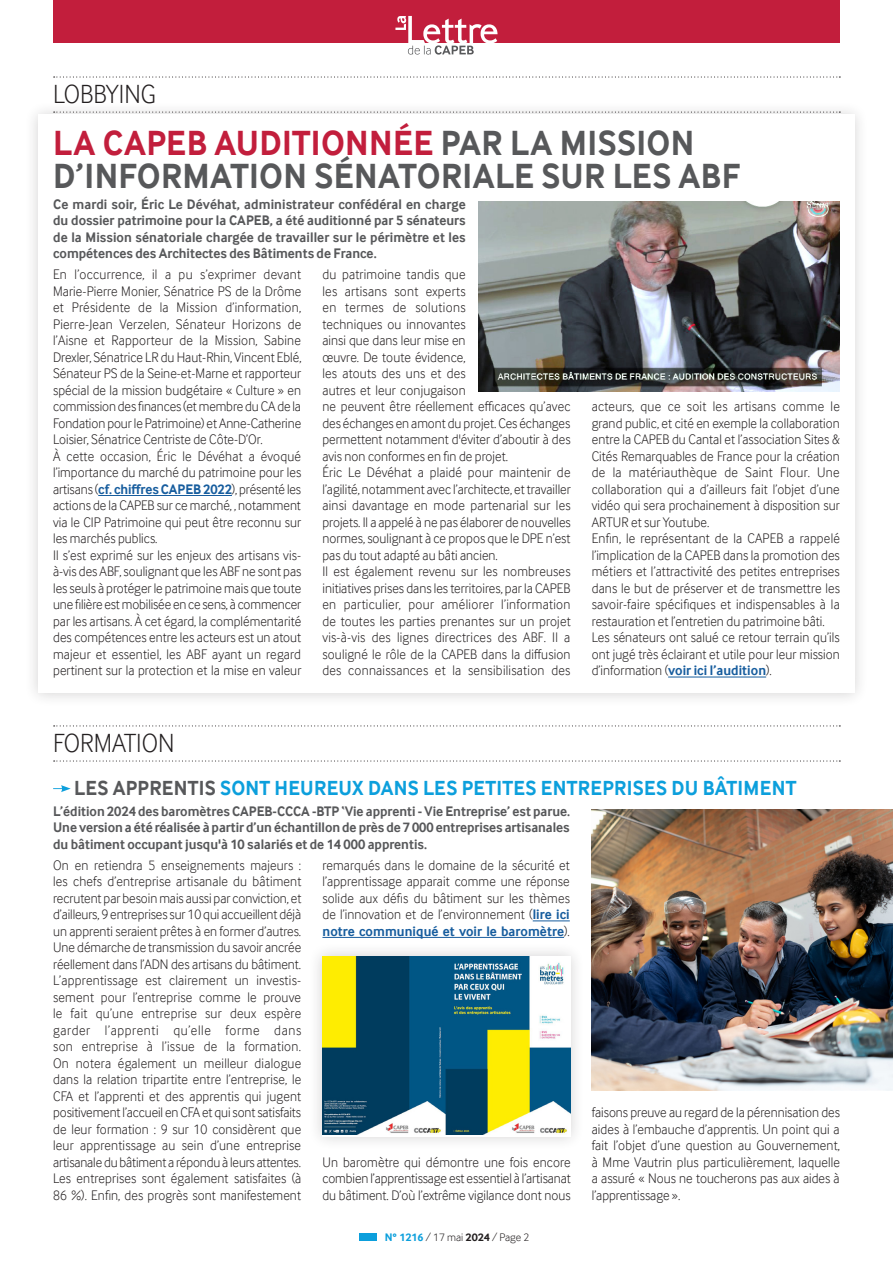
<style>
.page{position:relative;width:893px;height:1263px;background:#fff}
.page>*{position:absolute;margin:0;border:0;box-sizing:border-box;transform-origin:0 0}
.Titre_article{font:700 36px/33px "Inter Face";letter-spacing:.01em;color:#57585a;scale:.94 1}
.Chap_Paraph{font:300 27px "Inter Face";color:#231f20;scale:.94 1}
.Titre_article-2{font:700 21px "Inter Face";letter-spacing:.015em;color:#0c9fdc;scale:.94 1}
.Textes_ok{font:300 14.25px/16.5px "Inter Face";letter-spacing:.005em;color:#231f20;text-align:justify;scale:.94 1}
.Textes_ok-2{font:700 14.25px/16.5px "Inter Face";color:#57585a;text-align:justify;scale:.94 1}
.t1{font:300 11.25px "Inter Face";color:#231f20}
.s1{color:#c21e3c}
.s2{font-weight:700;color:#175d9e}
.s3{color:#57585a}
.s4{font-weight:700;color:#0c9fdc}
.s5{font-weight:700}
</style>
<div class="page">
<div style="left:53px;top:0;width:787px;height:43px;background:#c21e3c"></div>
<svg style="left:395px;top:16px;width:102px;height:39px"></svg>
<svg style="left:54px;top:725px;width:786px;height:1px"></svg>
<svg style="left:54px;top:760px;width:786px;height:1px"></svg>
<svg style="left:53px;top:785px;width:18px;height:7px"></svg>
<hr style="left:533px;top:921px;width:37px;height:1px;background:#175d9e">
<hr style="left:322px;top:937px;width:242px;height:1px;background:#175d9e">
<img style="left:591px;top:810px;width:302px;height:280px">
<div style="left:308px;top:942px;width:277px;height:209px;background:#231f20;opacity:.2"></div>
<img style="left:322px;top:956px;width:249px;height:178px">
<div style="left:24px;top:100px;width:845px;height:607px;background:#231f20;opacity:.2"></div>
<div style="left:38px;top:115px;width:817px;height:578px;background:#fff"></div>
<svg style="left:54px;top:76px;width:786px;height:2px"></svg>
<svg style="left:54px;top:112px;width:786px;height:1px"></svg>
<hr style="left:98px;top:495px;width:134px;height:1px;background:#175d9e">
<hr style="left:668px;top:677px;width:98px;height:1px;background:#175d9e">
<img style="left:478px;top:201px;width:361px;height:191px">
<div style="left:359px;top:1233px;width:17px;height:8px;background:#0c9fdc"></div>
<p class="Chap_Paraph" style="left:53px;top:79px;width:111px">LOBBYING</p>
<p class="Titre_article" style="left:53px;top:127px;width:732px"><span class="s1">LA CAPEB AUDITIONNÉE</span> PAR LA MISSION<br>D’INFORMATION SÉNATORIALE SUR LES ABF</p>
<p class="Textes_ok-2" style="left:53px;top:196px;width:440px">Ce mardi soir, Éric Le Dévéhat, administrateur confédéral en charge du dossier patrimoine pour la CAPEB, a été auditionné par 5 sénateurs de la Mission sénatoriale chargée de travailler sur le périmètre et les compétences des Architectes des Bâtiments de France.</p>
<p class="Textes_ok" style="left:53px;top:266px;width:266px">En l’occurrence, il a pu s’exprimer devant Marie-Pierre Monier, Sénatrice PS de la Drôme et Présidente de la Mission d’information, Pierre-Jean Verzelen, Sénateur Horizons de l’Aisne et Rapporteur de la Mission, Sabine Drexler, Sénatrice LR du Haut-Rhin, Vincent Eblé, Sénateur PS de la Seine-et-Marne et rapporteur spécial de la mission budgétaire « Culture » en commission des finances (et membre du CA de la Fondation pour le Patrimoine) et Anne-Catherine Loisier, Sénatrice Centriste de Côte-D’Or.</p>
<p class="Textes_ok" style="left:53px;top:448px;width:265px">À cette occasion, Éric le Dévéhat a évoqué l’importance du marché du patrimoine pour les artisans (<span class="s2">cf. chiffres CAPEB 2022</span>), présenté les actions de la CAPEB sur ce marché, , notamment via le CIP Patrimoine qui peut être reconnu sur les marchés publics.</p>
<p class="Textes_ok" style="left:53px;top:547px;width:266px">Il s’est exprimé sur les enjeux des artisans vis&shy;à-vis des ABF, soulignant que les ABF ne sont pas les seuls à protéger le patrimoine mais que toute une filière est mobilisée en ce sens, à commencer par les artisans. À cet égard, la complémentarité des compétences entre les acteurs est un atout majeur et essentiel, les ABF ayant un regard pertinent sur la protection et la mise en valeur</p>
<p class="Textes_ok" style="left:322px;top:266px;width:265px;text-align:left">du patrimoine tandis que<br>les artisans sont experts<br>en termes de solutions<br>techniques ou innovantes<br>ainsi que dans leur mise en<br>œuvre. De toute évidence,<br>les atouts des uns et des<br>autres et leur conjugaison<br>ne peuvent être réellement efficaces qu’avec des échanges en amont du projet. Ces échanges permettent notamment d'éviter d’aboutir à des avis non conformes en fin de projet.</p>
<p class="Textes_ok" style="left:322px;top:464px;width:266px">Éric Le Dévéhat a plaidé pour maintenir de l’agilité, notamment avec l’architecte, et travailler ainsi davantage en mode partenarial sur les projets. Il a appelé à ne pas élaborer de nouvelles normes, soulignant à ce propos que le DPE n’est pas du tout adapté au bâti ancien.</p>
<p class="Textes_ok" style="left:322px;top:563px;width:266px">Il est également revenu sur les nombreuses initiatives prises dans les territoires, par la CAPEB en particulier, pour améliorer l’information de toutes les parties prenantes sur un projet vis-à-vis des lignes directrices des ABF. Il a souligné le rôle de la CAPEB dans la diffusion des connaissances et la sensibilisation des</p>
<p class="Textes_ok" style="left:592px;top:398px;width:265px">acteurs, que ce soit les artisans comme le grand public, et cité en exemple la collaboration entre la CAPEB du Cantal et l’association Sites &amp; Cités Remarquables de France pour la création de la matériauthèque de Saint Flour. Une collaboration qui a d’ailleurs fait l’objet d’une vidéo qui sera prochainement à disposition sur ARTUR et sur Youtube.</p>
<p class="Textes_ok" style="left:592px;top:530px;width:265px">Enfin, le représentant de la CAPEB a rappelé l’implication de la CAPEB dans la promotion des métiers et l’attractivité des petites entreprises dans le but de préserver et de transmettre les savoir-faire spécifiques et indispensables à la restauration et l’entretien du patrimoine bâti.</p>
<p class="Textes_ok" style="left:592px;top:629px;width:265px">Les sénateurs ont salué ce retour terrain qu’ils ont jugé très éclairant et utile pour leur mission d’information (<span class="s2">voir ici l’audition</span>).</p>
<p class="Chap_Paraph" style="left:53px;top:728px;width:131px">FORMATION</p>
<p class="Titre_article-2" style="left:74px;top:776px;width:770px"><span class="s3">LES APPRENTIS</span> SONT HEUREUX DANS LES PETITES ENTREPRISES DU BÂTIMENT</p>
<p class="Textes_ok-2" style="left:53px;top:803px;width:551px">L’édition 2024 des baromètres CAPEB-CCCA -BTP ‘Vie apprenti - Vie Entreprise’ est parue.<br>Une version a été réalisée à partir d’un échantillon de près de 7 000 entreprises artisanales du bâtiment occupant jusqu'à 10 salariés et de 14 000 apprentis.</p>
<p class="Textes_ok" style="left:53px;top:856px;width:266px">On en retiendra 5 enseignements majeurs : les chefs d’entreprise artisanale du bâtiment recrutent par besoin mais aussi par conviction, et d’ailleurs, 9 entreprises sur 10 qui accueillent déjà un apprenti seraient prêtes à en former d’autres.<br>Une démarche de transmission du savoir ancrée réellement dans l’ADN des artisans du bâtiment.</p>
<p class="Textes_ok" style="left:53px;top:972px;width:265px">L’apprentissage est clairement un investis&shy;sement pour l’entreprise comme le prouve le fait qu’une entreprise sur deux espère garder l’apprenti qu’elle forme dans son entreprise à l’issue de la formation.</p>
<p class="Textes_ok" style="left:53px;top:1054px;width:265px">On notera également un meilleur dialogue dans la relation tripartite entre l’entreprise, le CFA et l’apprenti et des apprentis qui jugent positivement l’accueil en CFA et qui sont satisfaits de leur formation : 9 sur 10 considèrent que leur apprentissage au sein d’une entreprise artisanale du bâtiment a répondu à leurs attentes.</p>
<p class="Textes_ok" style="left:53px;top:1170px;width:266px">Les entreprises sont également satisfaites (à<br>86 %). Enfin, des progrès sont manifestement</p>
<p class="Textes_ok" style="left:322px;top:856px;width:265px">remarqués dans le domaine de la sécurité et l’apprentissage apparait comme une réponse solide aux défis du bâtiment sur les thèmes de l’innovation et de l’environnement (<span class="s2">lire ici notre communiqué et voir le baromètre</span>).</p>
<p class="Textes_ok" style="left:592px;top:1104px;width:266px">faisons preuve au regard de la pérennisation des aides à l’embauche d’apprentis. Un point qui a fait l’objet d’une question au Gouvernement, à Mme Vautrin plus particulièrement, laquelle a assuré « Nous ne toucherons pas aux aides à l’apprentissage ».</p>
<p class="Textes_ok" style="left:322px;top:1153px;width:266px">Un baromètre qui démontre une fois encore combien l’apprentissage est essentiel à l’artisanat du bâtiment. D’où l’extrême vigilance dont nous</p>
<p class="t1" style="left:385px;top:1231px;width:146px"><span class="s4">N° 1216</span> / 17 mai <span class="s5">2024</span> / Page 2</p>
</div>
